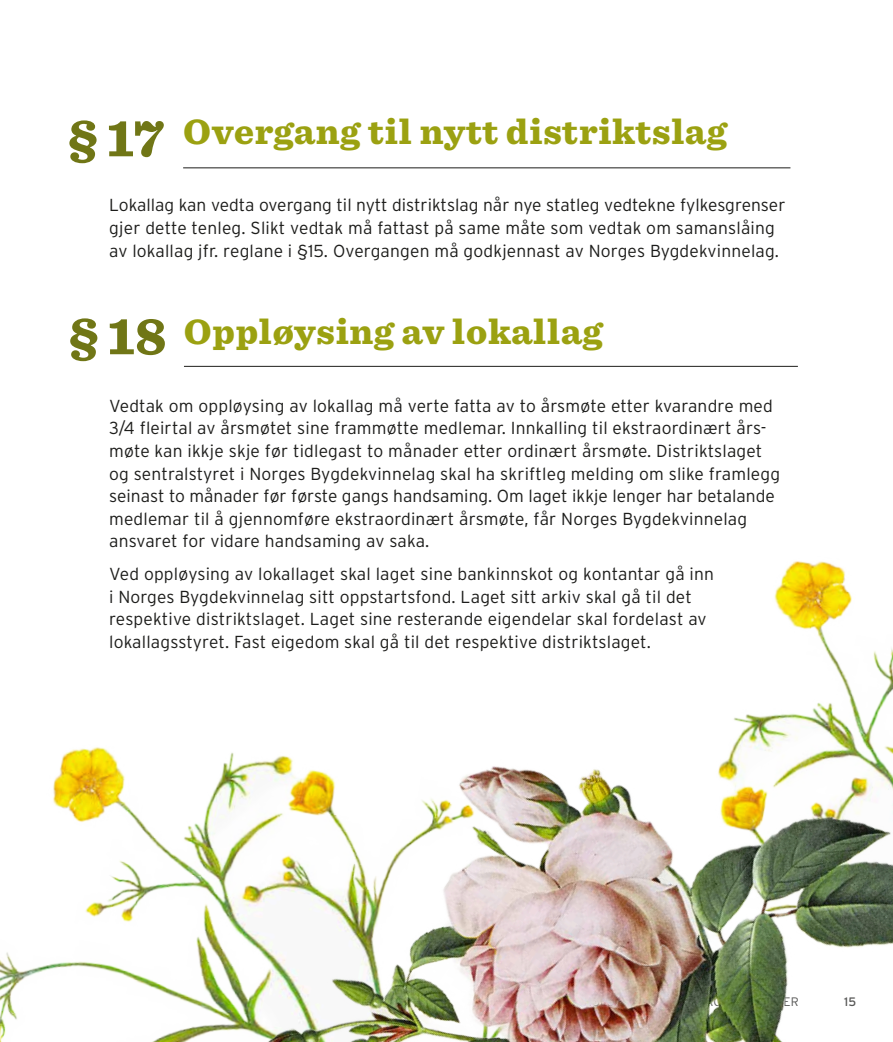
<style>
.page{position:relative;width:893px;height:1042px;background:#fff}
.page>*{position:absolute;margin:0;border:0;box-sizing:border-box;transform-origin:0 0}
.t1{font:900 54.25px "Sentinel";color:#707616}
.t2{font:900 36.75px "Sentinel";letter-spacing:.02em;color:#9ba111}
.t3{font:300 17.32px/22.6px "Interstate";letter-spacing:.01em;color:#1d1d1b}
.t4{font:12.25px "Interstate";color:#575756}
</style>
<div class="page">
<hr style="left:183px;top:167px;width:607px;height:1px;background:#1d1d1b">
<hr style="left:184px;top:366px;width:614px;height:1px;background:#1d1d1b">
<img style="left:0;top:747px;width:180px;height:295px">
<img style="left:180px;top:561px;width:713px;height:481px">
<h1 class="t1" style="left:68px;top:95px;width:97px">§ 17</h1>
<h2 class="t2" style="left:183px;top:102px;width:545px">Overgang til nytt distriktslag</h2>
<p class="t3" style="left:109px;top:194px;width:678px">Lokallag kan vedta overgang til nytt distriktslag når nye statleg vedtekne fylkesgrenser gjer dette tenleg. Slikt vedtak må fattast på same måte som vedtak om samanslåing av lokallag jfr. reglane i §15. Overgangen må godkjennast av Norges Bygdekvinnelag.</p>
<h1 class="t1" style="left:69px;top:293px;width:99px">§ 18</h1>
<h2 class="t2" style="left:184px;top:302px;width:420px">Oppløysing av lokallag</h2>
<p class="t3" style="left:109px;top:394px;width:672px">Vedtak om oppløysing av lokallag må verte fatta av to årsmøte etter kvarandre med 3/4 fleirtal av årsmøtet sine frammøtte medlemar. Innkalling til ekstraordinært års&shy;møte kan ikkje skje før tidlegast to månader etter ordinært årsmøte. Distriktslaget og sentralstyret i Norges Bygdekvinnelag skal ha skriftleg melding om slike framlegg seinast to månader før første gangs handsaming. Om laget ikkje lenger har betalande medlemar til å gjennomføre ekstraordinært årsmøte, får Norges Bygdekvinnelag ansvaret for vidare handsaming av saka.</p>
<p class="t3" style="left:109px;top:562px;width:606px">Ved oppløysing av lokallaget skal laget sine bankinnskot og kontantar gå inn i Norges Bygdekvinnelag sitt oppstartsfond. Laget sitt arkiv skal gå til det respektive distriktslaget. Laget sine resterande eigendelar skal fordelast av lokallagsstyret. Fast eigedom skal gå til det respektive distriktslaget.</p>
<p class="t4" style="left:844px;top:995px;width:13px">15</p>
</div>
